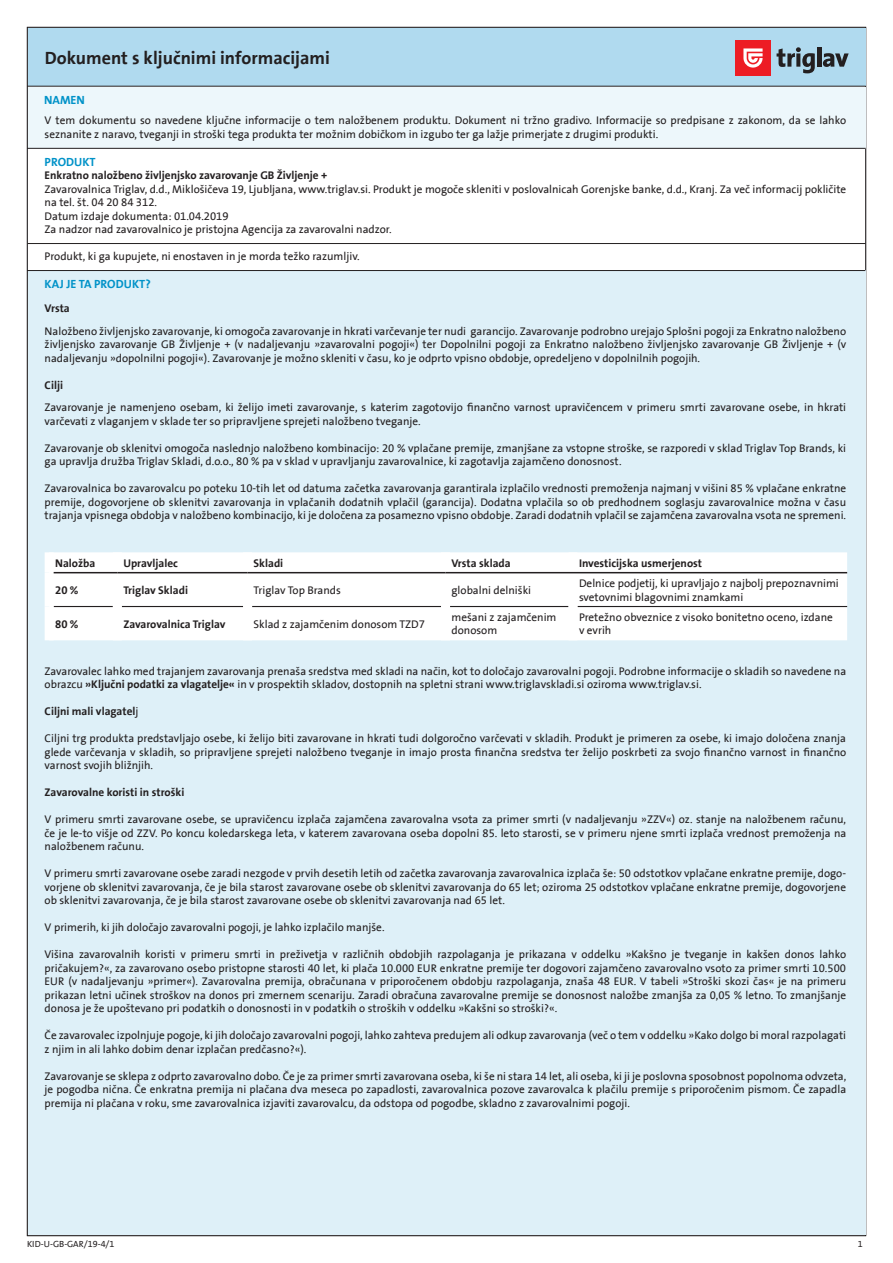
<style>
.page{position:relative;width:893px;height:1263px;background:#fff}
.page>*{position:absolute;margin:0;border:0;box-sizing:border-box;transform-origin:0 0}
.t1{font:700 18px "Triglav The Sans";color:#231f20}
.t2{font:700 12px "Triglav The Sans";color:#0092c8}
.t3{font:11.25px/13.5px "Triglav The Sans";color:#231f20}
.t4{font:700 11.25px "Triglav The Sans";color:#231f20}
.t5{font:9px "Triglav The Sans";color:#231f20}
.s1{font-weight:700}
.s2{font-weight:400}
</style>
<div class="page">
<div style="left:28px;top:28px;width:837px;height:58px;background:#b0daef"></div>
<div style="left:735px;top:40px;width:36px;height:36px;background:#ed1c24"></div>
<svg style="left:777px;top:47px;width:38px;height:26px"></svg>
<hr style="left:817px;top:47px;width:4px;height:20px;background:#231f20">
<svg style="left:823px;top:53px;width:26px;height:14px"></svg>
<svg style="left:743px;top:48px;width:20px;height:20px"></svg>
<hr style="left:27px;top:86px;width:839px;height:1px;background:#231f20">
<div style="left:28px;top:87px;width:837px;height:61px;background:#edf7fb"></div>
<div style="left:28px;top:271px;width:837px;height:964px;background:#def0f8"></div>
<div style="left:54px;top:552px;width:793px;height:88px;background:#fff"></div>
<hr style="left:450px;top:606px;width:118px;height:1px;background:#231f20">
<hr style="left:577px;top:606px;width:270px;height:1px;background:#231f20">
<hr style="left:252px;top:606px;width:189px;height:1px;background:#231f20">
<hr style="left:54px;top:606px;width:59px;height:1px;background:#231f20">
<hr style="left:122px;top:606px;width:121px;height:1px;background:#231f20">
<div style="left:243px;top:552px;width:9px;height:20px;background:#fff"></div>
<div style="left:243px;top:573px;width:9px;height:33px;background:#fff"></div>
<div style="left:243px;top:606px;width:9px;height:34px;background:#fff"></div>
<div style="left:441px;top:552px;width:9px;height:20px;background:#fff"></div>
<div style="left:441px;top:573px;width:9px;height:33px;background:#fff"></div>
<div style="left:441px;top:606px;width:9px;height:34px;background:#fff"></div>
<div style="left:568px;top:552px;width:9px;height:20px;background:#fff"></div>
<div style="left:568px;top:573px;width:9px;height:33px;background:#fff"></div>
<div style="left:568px;top:606px;width:9px;height:34px;background:#fff"></div>
<div style="left:45px;top:552px;width:9px;height:21px;background:#fff"></div>
<div style="left:113px;top:552px;width:9px;height:20px;background:#fff"></div>
<div style="left:45px;top:573px;width:9px;height:33px;background:#fff"></div>
<div style="left:113px;top:573px;width:9px;height:33px;background:#fff"></div>
<div style="left:45px;top:606px;width:9px;height:34px;background:#fff"></div>
<div style="left:113px;top:606px;width:9px;height:34px;background:#fff"></div>
<hr style="left:54px;top:572px;width:63px;height:1px;background:#231f20">
<hr style="left:117px;top:572px;width:131px;height:1px;background:#231f20">
<hr style="left:248px;top:572px;width:198px;height:1px;background:#231f20">
<hr style="left:446px;top:572px;width:127px;height:1px;background:#231f20">
<hr style="left:573px;top:572px;width:274px;height:1px;background:#231f20">
<hr style="left:27px;top:148px;width:839px;height:1px;background:#231f20">
<hr style="left:28px;top:243px;width:837px;height:1px;background:#231f20">
<hr style="left:27px;top:270px;width:838px;height:1px;background:#231f20">
<h1 class="t1" style="left:45px;top:48px;width:287px">Dokument s ključnimi informacijami</h1>
<p class="t2" style="left:44px;top:93px;width:42px">NAMEN</p>
<p class="t3" style="left:45px;top:114px;width:803px">V tem dokumentu so navedene ključne informacije o tem naložbenem produktu. Dokument ni tržno gradivo. Informacije so predpisane z zakonom, da se lahko seznanite z naravo, tveganji in stroški tega produkta ter možnim dobičkom in izgubo ter ga lažje primerjate z drugimi produkti.</p>
<p class="t2" style="left:45px;top:155px;width:53px">PRODUKT</p>
<p class="t4" style="left:45px;top:169px;width:284px">Enkratno naložbeno življenjsko zavarovanje GB Življenje +</p>
<p class="t3" style="left:45px;top:182px;width:803px">Zavarovalnica Triglav, d.d., Miklošičeva 19, Ljubljana, www.triglav.si. Produkt je mogoče skleniti v poslovalnicah Gorenjske banke, d.d., Kranj. Za več informacij pokličite na tel. št. 04 20 84 312.</p>
<p class="t3" style="left:45px;top:209px;width:186px">Datum izdaje dokumenta: 01.04.2019</p>
<p class="t3" style="left:45px;top:223px;width:349px">Za nadzor nad zavarovalnico je pristojna Agencija za zavarovalni nadzor.</p>
<p class="t3" style="left:45px;top:250px;width:316px">Produkt, ki ga kupujete, ni enostaven in je morda težko razumljiv.</p>
<p class="t2" style="left:45px;top:277px;width:108px">KAJ JE TA PRODUKT?</p>
<p class="t4" style="left:45px;top:302px;width:27px">Vrsta</p>
<p class="t3" style="left:45px;top:325px;width:803px;text-align:justify">Naložbeno življenjsko zavarovanje, ki omogoča zavarovanje in hkrati varčevanje ter nudi garancijo. Zavarovanje podrobno urejajo Splošni pogoji za Enkratno naložbeno življenjsko zavarovanje GB Življenje + (v nadaljevanju »zavarovalni pogoji«) ter Dopolnilni pogoji za Enkratno naložbeno življenjsko zavarovanje GB Življenje + (v nadaljevanju »dopolnilni pogoji«). Zavarovanje je možno skleniti v času, ko je odprto vpisno obdobje, opredeljeno v dopolnilnih pogojih.</p>
<p class="t4" style="left:45px;top:379px;width:20px">Cilji</p>
<p class="t3" style="left:45px;top:401px;width:803px">Zavarovanje je namenjeno osebam, ki želijo imeti zavarovanje, s katerim zagotovijo finančno varnost upravičencem v primeru smrti zavarovane osebe, in hkrati varčevati z vlaganjem v sklade ter so pripravljene sprejeti naložbeno tveganje.</p>
<p class="t3" style="left:45px;top:442px;width:803px">Zavarovanje ob sklenitvi omogoča naslednjo naložbeno kombinacijo: 20 % vplačane premije, zmanjšane za vstopne stroške, se razporedi v sklad Triglav Top Brands, ki ga upravlja družba Triglav Skladi, d.o.o., 80 % pa v sklad v upravljanju zavarovalnice, ki zagotavlja zajamčeno donosnost.</p>
<p class="t3" style="left:45px;top:482px;width:803px;text-align:justify">Zavarovalnica bo zavarovalcu po poteku 10-tih let od datuma začetka zavarovanja garantirala izplačilo vrednosti premoženja najmanj v višini 85 % vplačane enkratne premije, dogovorjene ob sklenitvi zavarovanja in vplačanih dodatnih vplačil (garancija). Dodatna vplačila so ob predhodnem soglasju zavarovalnice možna v času trajanja vpisnega obdobja v naložbeno kombinacijo, ki je določena za posamezno vpisno obdobje. Zaradi dodatnih vplačil se zajamčena zavarovalna vsota ne spremeni.</p>
<p class="t4" style="left:55px;top:556px;width:42px">Naložba</p>
<p class="t4" style="left:123px;top:556px;width:56px">Upravljalec</p>
<p class="t4" style="left:254px;top:556px;width:31px">Skladi</p>
<p class="t4" style="left:452px;top:556px;width:61px">Vrsta sklada</p>
<p class="t4" style="left:579px;top:556px;width:125px">Investicijska usmerjenost</p>
<p class="t4" style="left:55px;top:584px;width:25px">20 %</p>
<p class="t4" style="left:123px;top:584px;width:66px">Triglav Skladi</p>
<p class="t3" style="left:254px;top:583px;width:89px">Triglav Top Brands</p>
<p class="t3" style="left:452px;top:583px;width:81px">globalni delniški</p>
<p class="t3" style="left:579px;top:577px;width:261px">Delnice podjetij, ki upravljajo z najbolj prepoznavnimi svetovnimi blagovnimi znamkami</p>
<p class="t4" style="left:55px;top:617px;width:25px">80 %</p>
<p class="t4" style="left:123px;top:617px;width:104px">Zavarovalnica Triglav</p>
<p class="t3" style="left:254px;top:617px;width:173px">Sklad z zajamčenim donosom TZD7</p>
<p class="t3" style="left:452px;top:611px;width:106px">mešani z zajamčenim donosom</p>
<p class="t3" style="left:579px;top:611px;width:255px">Pretežno obveznice z visoko bonitetno oceno, izdane v evrih</p>
<p class="t3" style="left:45px;top:665px;width:803px">Zavarovalec lahko med trajanjem zavarovanja prenaša sredstva med skladi na način, kot to določajo zavarovalni pogoji. Podrobne informacije o skladih so navedene na obrazcu <span class="s1">»Ključni podatki za vlagatelje«</span> in v prospektih skladov, dostopnih na spletni strani www.triglavskladi.si oziroma www.triglav.si.</p>
<p class="t4" style="left:45px;top:705px;width:95px">Ciljni mali vlagatel<span class="s2">j</span></p>
<p class="t3" style="left:45px;top:732px;width:803px;text-align:justify">Ciljni trg produkta predstavljajo osebe, ki želijo biti zavarovane in hkrati tudi dolgoročno varčevati v skladih. Produkt je primeren za osebe, ki imajo določena znanja glede varčevanja v skladih, so pripravljene sprejeti naložbeno tveganje in imajo prosta finančna sredstva ter želijo poskrbeti za svojo finančno varnost in finančno varnost svojih bližnjih.</p>
<p class="t4" style="left:45px;top:786px;width:141px">Zavarovalne koristi in stroški</p>
<p class="t3" style="left:45px;top:813px;width:803px;text-align:justify">V primeru smrti zavarovane osebe, se upravičencu izplača zajamčena zavarovalna vsota za primer smrti (v nadaljevanju »ZZV«) oz. stanje na naložbenem računu, če je le-to višje od ZZV. Po koncu koledarskega leta, v katerem zavarovana oseba dopolni 85. leto starosti, se v primeru njene smrti izplača vrednost premoženja na naložbenem računu.</p>
<p class="t3" style="left:45px;top:867px;width:803px;text-align:justify">V primeru smrti zavarovane osebe zaradi nezgode v prvih desetih letih od začetka zavarovanja zavarovalnica izplača še: 50 odstotkov vplačane enkratne premije, dogo&shy;vorjene ob sklenitvi zavarovanja, če je bila starost zavarovane osebe ob sklenitvi zavarovanja do 65 let; oziroma 25 odstotkov vplačane enkratne premije, dogovorjene ob sklenitvi zavarovanja, če je bila starost zavarovane osebe ob sklenitvi zavarovanja nad 65 let.</p>
<p class="t3" style="left:45px;top:921px;width:341px">V primerih, ki jih določajo zavarovalni pogoji, je lahko izplačilo manjše.</p>
<p class="t3" style="left:45px;top:948px;width:803px;text-align:justify">Višina zavarovalnih koristi v primeru smrti in preživetja v različnih obdobjih razpolaganja je prikazana v oddelku »Kakšno je tveganje in kakšen donos lahko pričakujem?«, za zavarovano osebo pristopne starosti 40 let, ki plača 10.000 EUR enkratne premije ter dogovori zajamčeno zavarovalno vsoto za primer smrti 10.500<br>EUR (v nadaljevanju »primer«). Zavarovalna premija, obračunana v priporočenem obdobju razpolaganja, znaša 48 EUR. V tabeli »Stroški skozi čas« je na primeru prikazan letni učinek stroškov na donos pri zmernem scenariju. Zaradi obračuna zavarovalne premije se donosnost naložbe zmanjša za 0,05 % letno. To zmanjšanje donosa je že upoštevano pri podatkih o donosnosti in v podatkih o stroških v oddelku »Kakšni so stroški?«.</p>
<p class="t3" style="left:45px;top:1029px;width:803px">Če zavarovalec izpolnjuje pogoje, ki jih določajo zavarovalni pogoji, lahko zahteva predujem ali odkup zavarovanja (več o tem v oddelku »Kako dolgo bi moral razpolagati z njim in ali lahko dobim denar izplačan predčasno?«).</p>
<p class="t3" style="left:45px;top:1070px;width:803px;text-align:justify">Zavarovanje se sklepa z odprto zavarovalno dobo. Če je za primer smrti zavarovana oseba, ki še ni stara 14 let, ali oseba, ki ji je poslovna sposobnost popolnoma odvzeta, je pogodba nična. Če enkratna premija ni plačana dva meseca po zapadlosti, zavarovalnica pozove zavarovalca k plačilu premije s priporočenim pismom. Če zapadla premija ni plačana v roku, sme zavarovalnica izjaviti zavarovalcu, da odstopa od pogodbe, skladno z zavarovalnimi pogoji.</p>
<p class="t5" style="left:27px;top:1239px;width:89px">KID-U-GB-GAR/19-4/1</p>
<p class="t5" style="left:858px;top:1239px;width:6px">1</p>
</div>
